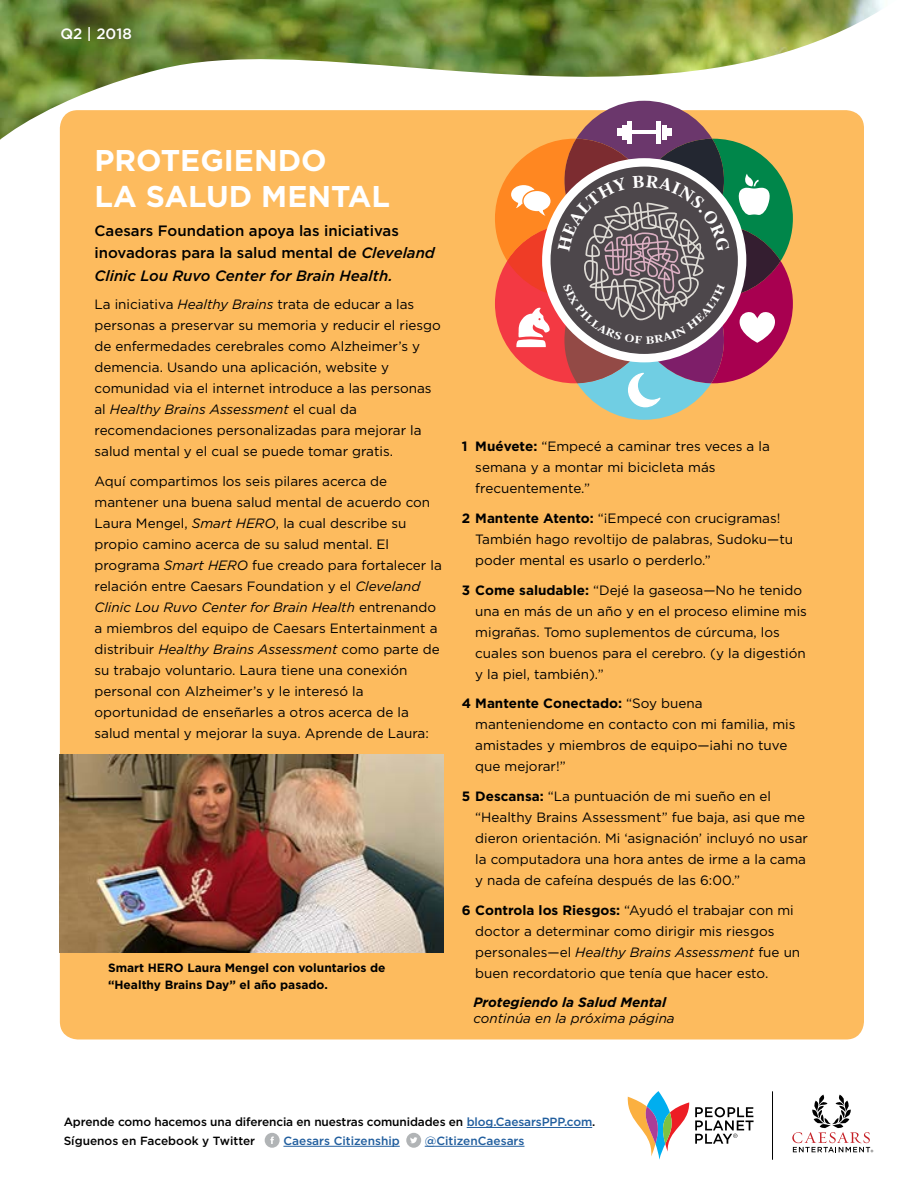
<style>
.page{position:relative;width:918px;height:1188px;background:#fff}
.page>*{position:absolute;margin:0;border:0;box-sizing:border-box;transform-origin:0 0}
.t1{font:700 30px/36px "Gotham";color:#fff}
.t2{font:500 15px/22.5px "Gotham";color:#000}
.t3{font:500 15px "Gotham";color:#fff}
.t4{font:13.5px/21px "Gotham";color:#000}
.t5{font:italic 13.5px "Gotham";color:#000}
.t6{font:italic 700 13.5px "Gotham";color:#000}
.t7{font:700 12px/16.5px "Gotham";color:#000}
.t8{font:500 11.85px/18.8px "Gotham";letter-spacing:-.01em;color:#000}
.t9{font:500 11.85px "Gotham";color:#215e9e}
.s1{font-style:italic}
.s2{font-weight:700}
.s3{color:#215e9e}
</style>
<div class="page">
<img style="left:0;top:0;width:882px;height:140px">
<div style="left:60px;top:110px;width:804px;height:929px;background:#fdbb5e;border-radius:18px"></div>
<img style="left:60px;top:755px;width:384px;height:198px">
<hr style="left:467px;top:1127px;width:125px;height:1px;background:#215e9e">
<hr style="left:283px;top:1146px;width:117px;height:1px;background:#215e9e">
<hr style="left:425px;top:1146px;width:99px;height:1px;background:#215e9e">
<svg style="left:265px;top:1133px;width:15px;height:15px"></svg>
<svg style="left:406px;top:1133px;width:15px;height:15px"></svg>
<svg style="left:792px;top:1095px;width:81px;height:57px"></svg>
<svg style="left:627px;top:1091px;width:62px;height:69px"></svg>
<svg style="left:695px;top:1107px;width:59px;height:37px"></svg>
<hr style="left:772px;top:1091px;width:1px;height:69px;background:#000">
<svg style="left:495px;top:101px;width:298px;height:319px"></svg>
<p class="t3" style="left:61px;top:26px;width:73px">Q2 | 2018</p>
<h1 class="t1" style="left:94px;top:141px;width:297px">PROTEGIENDO<br>LA SALUD MENTAL</h1>
<p class="t2" style="left:94px;top:219px;width:342px">Caesars Foundation apoya las iniciativas inovadoras para la salud mental de <span class="s1">Cleveland<br>Clinic Lou Ruvo Center for Brain Health.</span></p>
<p class="t4" style="left:94px;top:294px;width:348px">La iniciativa <span class="s1">Healthy Brains</span> trata de educar a las personas a preservar su memoria y reducir el riesgo de enfermedades cerebrales como Alzheimer’s y demencia. Usando una aplicación, website y comunidad via el internet introduce a las personas al <span class="s1">Healthy Brains Assessment</span> el cual da recomendaciones personalizadas para mejorar la salud mental y el cual se puede tomar gratis.</p>
<p class="t4" style="left:94px;top:470px;width:349px">Aquí compartimos los seis pilares acerca de mantener una buena salud mental de acuerdo con Laura Mengel, <span class="s1">Smart HERO</span>, la cual describe su propio camino acerca de su salud mental. El programa <span class="s1">Smart HERO</span> fue creado para fortalecer la relación entre Caesars Foundation y el <span class="s1">Cleveland Clinic Lou Ruvo Center for Brain Health</span> entrenando a miembros del equipo de Caesars Entertainment a distribuir <span class="s1">Healthy Brains Assessment</span> como parte de su trabajo voluntario. Laura tiene una conexión personal con Alzheimer’s y le interesó la oportunidad de enseñarles a otros acerca de la salud mental y mejorar la suya. Aprende de Laura:</p>
<p class="t7" style="left:108px;top:960px;width:279px">Smart HERO Laura Mengel con voluntarios de “Healthy Brains Day” el año pasado.</p>
<p class="t4" style="left:475px;top:436px;width:296px;text-indent:-14px"><span class="s2">1 Muévete:</span> “Empecé a caminar tres veces a la semana y a montar mi bicicleta más frecuentemente.”</p>
<p class="t4" style="left:475px;top:508px;width:319px;text-indent:-14px"><span class="s2">2 Mantente Atento:</span> “¡Empecé con crucigramas!<br>También hago revoltijo de palabras, Sudoku—tu poder mental es usarlo o perderlo.”</p>
<p class="t4" style="left:475px;top:579px;width:333px;text-indent:-14px"><span class="s2">3 Come saludable:</span> “Dejé la gaseosa—No he tenido una en más de un año y en el proceso elimine mis migrañas. Tomo suplementos de cúrcuma, los cuales son buenos para el cerebro. (y la digestión y la piel, también).”</p>
<p class="t4" style="left:475px;top:693px;width:322px;text-indent:-14px"><span class="s2">4 Mantente Conectado:</span> “Soy buena manteniendome en contacto con mi familia, mis amistades y miembros de equipo—¡ahi no tuve que mejorar!”</p>
<p class="t4" style="left:475px;top:786px;width:334px;text-indent:-14px"><span class="s2">5 Descansa:</span> “La puntuación de mi sueño en el “Healthy Brains Assessment” fue baja, asi que me dieron orientación. Mi ‘asignación’ incluyó no usar la computadora una hora antes de irme a la cama y nada de cafeína después de las 6:00.”</p>
<p class="t4" style="left:475px;top:899px;width:327px;text-indent:-14px"><span class="s2">6 Controla los Riesgos:</span> “Ayudó el trabajar con mi doctor a determinar como dirigir mis riesgos personales—el <span class="s1">Healthy Brains Assessment</span> fue un buen recordatorio que tenía que hacer esto.</p>
<p class="t6" style="left:473px;top:994px;width:194px">Protegiendo la Salud Mental</p>
<p class="t5" style="left:473px;top:1011px;width:203px">continúa en la próxima página</p>
<p class="t8" style="left:64px;top:1112px;width:533px">Aprende como hacemos una diferencia en nuestras comunidades en <span class="s3">blog.CaesarsPPP.com</span>.<br>Síguenos en Facebook y Twitter</p>
<p class="t9" style="left:283px;top:1134px;width:118px">Caesars Citizenship</p>
<p class="t9" style="left:425px;top:1134px;width:101px">@CitizenCaesars</p>
</div>
